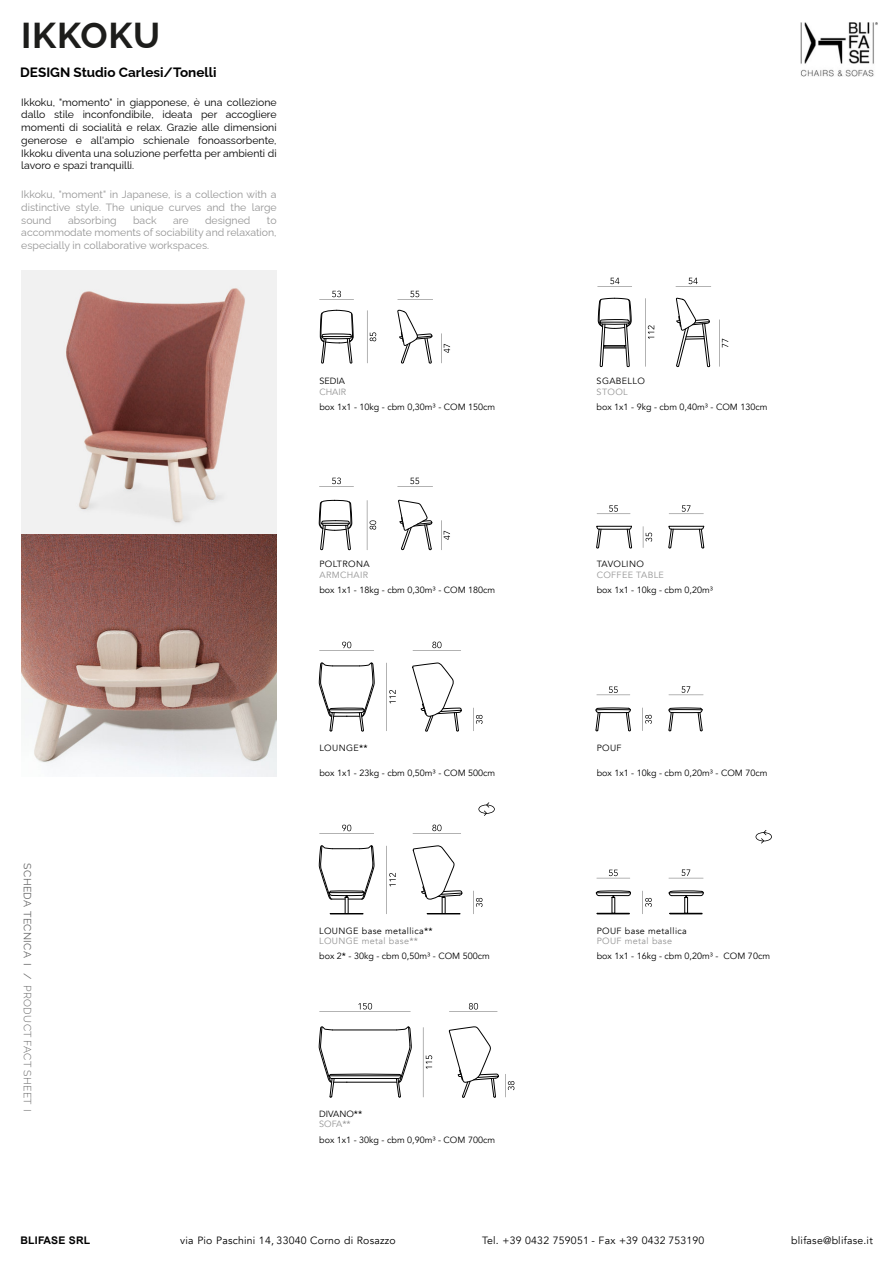
<style>
.page{position:relative;width:894px;height:1263px;background:#fff}
.page>*{position:absolute;margin:0;border:0;box-sizing:border-box;transform-origin:0 0}
.t1{font:700 36px "Raleway";letter-spacing:.02em;color:#1d1d1b}
.t2{font:700 13.5px "Raleway";color:#000}
.t3{font:10.5px/12.8px "Raleway";color:#000;text-align:justify}
.t4{font:10.5px/12.8px "Raleway";color:#959595;text-align:justify}
.t5{font:10.5px "Avenir";letter-spacing:.02em;color:#000}
.t6{font:300 10.5px "Raleway";letter-spacing:.03em;color:#686868}
.t7{font:700 10.5px "Arial";letter-spacing:.02em;color:#000}
.t8{font:9px/10.5px "Avenir";color:#000}
.t9{font:9px/10.5px "Avenir";letter-spacing:.04em;color:#000}
.t10{font:9px "Avenir";letter-spacing:.04em;color:#959595}
.s1{font-weight:400}
.s2{font-weight:500}
.s3{color:#959595}
.s4{font-weight:500;color:#959595}
</style>
<div class="page">
<img style="left:800px;top:23px;width:77px;height:54px">
<svg style="left:386px;top:663px;width:9px;height:68px"></svg>
<svg style="left:367px;top:310px;width:9px;height:53px"></svg>
<svg style="left:367px;top:500px;width:9px;height:50px"></svg>
<svg style="left:645px;top:298px;width:9px;height:69px"></svg>
<svg style="left:386px;top:846px;width:9px;height:68px"></svg>
<svg style="left:319px;top:478px;width:34px;height:9px"></svg>
<svg style="left:597px;top:278px;width:34px;height:9px"></svg>
<svg style="left:397px;top:291px;width:36px;height:9px"></svg>
<svg style="left:397px;top:478px;width:36px;height:9px"></svg>
<svg style="left:675px;top:278px;width:35px;height:9px"></svg>
<svg style="left:412px;top:642px;width:49px;height:9px"></svg>
<svg style="left:412px;top:825px;width:49px;height:9px"></svg>
<svg style="left:473px;top:708px;width:9px;height:23px"></svg>
<svg style="left:441px;top:333px;width:9px;height:30px"></svg>
<svg style="left:441px;top:520px;width:9px;height:30px"></svg>
<svg style="left:719px;top:319px;width:9px;height:48px"></svg>
<svg style="left:473px;top:891px;width:9px;height:23px"></svg>
<svg style="left:423px;top:1027px;width:9px;height:70px"></svg>
<svg style="left:319px;top:1003px;width:91px;height:9px"></svg>
<svg style="left:449px;top:1003px;width:48px;height:9px"></svg>
<svg style="left:505px;top:1074px;width:9px;height:23px"></svg>
<svg style="left:478px;top:802px;width:16px;height:14px"></svg>
<svg style="left:755px;top:830px;width:16px;height:13px"></svg>
<img style="left:21px;top:270px;width:255px;height:264px">
<svg style="left:21px;top:534px;width:255px;height:242px;background:#aa8882"></svg>
<svg style="left:642px;top:708px;width:9px;height:23px"></svg>
<svg style="left:596px;top:686px;width:34px;height:10px"></svg>
<svg style="left:668px;top:686px;width:35px;height:10px"></svg>
<svg style="left:642px;top:526px;width:10px;height:22px"></svg>
<svg style="left:596px;top:505px;width:34px;height:9px"></svg>
<svg style="left:669px;top:505px;width:34px;height:9px"></svg>
<svg style="left:642px;top:891px;width:9px;height:23px"></svg>
<svg style="left:596px;top:870px;width:34px;height:9px"></svg>
<svg style="left:668px;top:869px;width:35px;height:10px"></svg>
<svg style="left:318px;top:1026px;width:93px;height:72px"></svg>
<svg style="left:448px;top:1026px;width:51px;height:72px"></svg>
<svg style="left:596px;top:526px;width:35px;height:22px"></svg>
<svg style="left:668px;top:526px;width:36px;height:22px"></svg>
<svg style="left:319px;top:291px;width:35px;height:73px"></svg>
<svg style="left:397px;top:309px;width:35px;height:55px"></svg>
<svg style="left:318px;top:499px;width:34px;height:52px"></svg>
<svg style="left:398px;top:500px;width:34px;height:50px"></svg>
<svg style="left:597px;top:297px;width:34px;height:71px"></svg>
<svg style="left:676px;top:297px;width:34px;height:70px"></svg>
<div style="left:427px;top:913px;width:33px;height:1px;border:1px solid #000"></div>
<svg style="left:412px;top:846px;width:50px;height:55px"></svg>
<div style="left:596px;top:913px;width:33px;height:1px;border:1px solid #000"></div>
<svg style="left:595px;top:890px;width:36px;height:8px"></svg>
<div style="left:669px;top:913px;width:33px;height:1px;border:1px solid #000"></div>
<svg style="left:668px;top:890px;width:35px;height:8px"></svg>
<svg style="left:319px;top:642px;width:55px;height:90px"></svg>
<svg style="left:412px;top:662px;width:49px;height:70px"></svg>
<svg style="left:595px;top:707px;width:35px;height:25px"></svg>
<svg style="left:668px;top:707px;width:34px;height:25px"></svg>
<div style="left:330px;top:913px;width:33px;height:1px;border:1px solid #000"></div>
<svg style="left:318px;top:825px;width:56px;height:75px"></svg>
<h1 class="t1" style="left:21px;top:14px;width:140px">IKKOKU</h1>
<h2 class="t2" style="left:20px;top:64px;width:198px">DESIGN Studio Carlesi/Tonelli</h2>
<p class="t3" style="left:21px;top:96px;width:257px">Ikkoku, "momento" in giapponese, è una collezione dallo stile inconfondibile, ideata per accogliere momenti di socialità e relax. Grazie alle dimensioni generose e all'ampio schienale fonoassorbente, Ikkoku diventa una soluzione perfetta per ambienti di lavoro e spazi tranquilli.</p>
<p class="t4" style="left:21px;top:188px;width:257px">Ikkoku, "moment" in Japanese, is a collection with a distinctive style. The unique curves and the large sound</p>
<p class="t4" style="left:68px;top:214px;width:50px">absorbing</p>
<p class="t4" style="left:133px;top:214px;width:25px">back</p>
<p class="t4" style="left:173px;top:214px;width:17px">are</p>
<p class="t4" style="left:205px;top:214px;width:47px">designed</p>
<p class="t4" style="left:21px;top:214px;width:257px;text-indent:245px">to accommodate moments of sociability and relaxation, especially in collaborative workspaces.</p>
<p class="t8" style="left:319px;top:376px;width:27px">SEDIA</p>
<p class="t10" style="left:319px;top:386px;width:28px">CHAIR</p>
<p class="t8" style="left:319px;top:402px;width:177px">box 1x1 - 10kg - cbm 0,30m³ - COM 150cm</p>
<p class="t9" style="left:319px;top:559px;width:52px">POLTRONA</p>
<p class="t10" style="left:319px;top:569px;width:50px">ARMCHAIR</p>
<p class="t8" style="left:319px;top:585px;width:177px">box 1x1 - 18kg - cbm 0,30m³ - COM 180cm</p>
<p class="t6" style="left:34px;top:863px;width:249px;rotate:90deg"><span class="s1">SCHEDA TECNICA I /</span> PRODUCT FACT SHEET I</p>
<p class="t8" style="left:319px;top:742px;width:50px">LOUNGE<span class="s2">**</span></p>
<p class="t8" style="left:319px;top:768px;width:177px">box 1x1 - 23kg - cbm 0,50m³ - COM 500cm</p>
<p class="t9" style="left:319px;top:925px;width:115px">LOUNGE base metallica<span class="s2">**<br></span><span class="s3">LOUNGE metal base</span><span class="s4">**</span></p>
<p class="t8" style="left:319px;top:951px;width:172px">box 2<span class="s2">*</span> - 30kg - cbm 0,50m³ - COM 500cm</p>
<p class="t8" style="left:319px;top:1108px;width:45px">DIVANO<span class="s2">**<br></span><span class="s3">SOFA</span><span class="s4">**</span></p>
<p class="t8" style="left:319px;top:1134px;width:177px">box 1x1 - 30kg - cbm 0,90m³ - COM 700cm</p>
<p class="t9" style="left:596px;top:376px;width:50px">SGABELLO</p>
<p class="t10" style="left:596px;top:386px;width:33px">STOOL</p>
<p class="t8" style="left:596px;top:402px;width:172px">box 1x1 - 9kg - cbm 0,40m³ - COM 130cm</p>
<p class="t9" style="left:596px;top:559px;width:49px">TAVOLINO</p>
<p class="t10" style="left:596px;top:568px;width:69px">COFFEE TABLE</p>
<p class="t8" style="left:596px;top:585px;width:118px">box 1x1 - 10kg - cbm 0,20m³</p>
<p class="t8" style="left:596px;top:742px;width:26px">POUF</p>
<p class="t8" style="left:596px;top:768px;width:172px">box 1x1 - 10kg - cbm 0,20m³ - COM 70cm</p>
<p class="t9" style="left:596px;top:925px;width:92px">POUF base metallica</p>
<p class="t10" style="left:596px;top:935px;width:77px">POUF metal base</p>
<p class="t8" style="left:596px;top:951px;width:175px">box 1x1 - 16kg - cbm 0,20m³ - COM 70cm</p>
<p class="t7" style="left:20px;top:1236px;width:71px">BLIFASE SRL</p>
<p class="t5" style="left:180px;top:1234px;width:217px">via Pio Paschini 14, 33040 Corno di Rosazzo</p>
<p class="t5" style="left:482px;top:1234px;width:224px">Tel. +39 0432 759051 - Fax +39 0432 753190</p>
<p class="t5" style="left:790px;top:1234px;width:83px">blifase@blifase.it</p>
</div>
